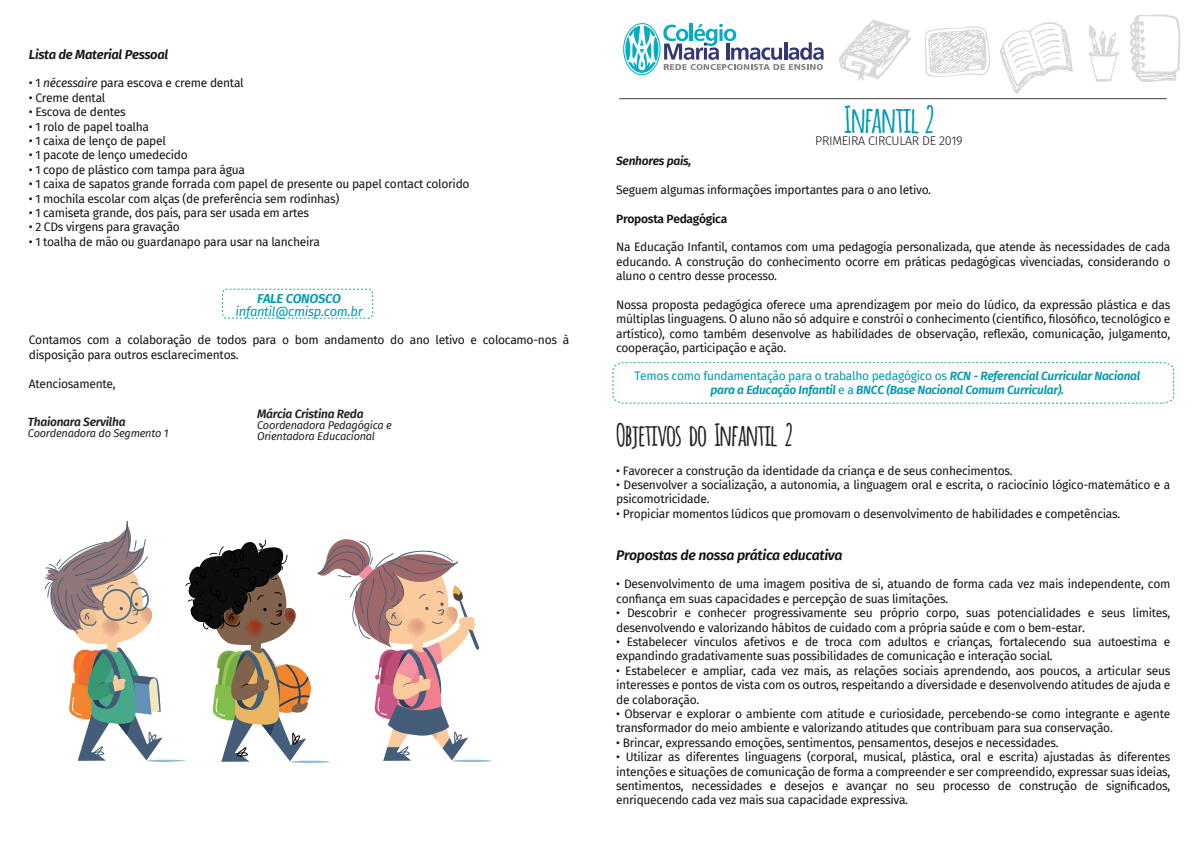
<style>
.page{position:relative;width:1191px;height:842px;background:#fff}
.page>*{position:absolute;margin:0;border:0;box-sizing:border-box;transform-origin:0 0}
.t1{font:700 36.2px "Amatic";letter-spacing:-.025em;color:#009aae}
.t2{font:700 30px "Amatic";letter-spacing:-.025em;color:#231f20}
.t3{font:italic 600 14px "Fira Sans";letter-spacing:-.025em;color:#121418}
.t4{font:italic 600 13px "Fira Sans";letter-spacing:-.025em;color:#121418}
.t5{font:italic 13px "Fira Sans";letter-spacing:-.025em;color:#009aae}
.t6{font:italic 600 13px "Fira Sans";letter-spacing:-.025em;color:#009aae}
.t7{font:300 12.5px "Fira Sans";letter-spacing:-.025em;color:#121418}
.t8{font:12px/14.4px "Fira Sans";letter-spacing:-.025em;color:#121418}
.t9{font:italic 600 12px/14.4px "Fira Sans";letter-spacing:-.025em;color:#009aae;text-align:center}
.t10{font:italic 600 12px "Fira Sans";letter-spacing:-.025em;color:#231f20}
.t11{font:600 12px "Fira Sans";letter-spacing:-.025em;color:#121418}
.t12{font:italic 600 12px "Fira Sans";letter-spacing:-.025em;color:#121418}
.t13{font:italic 11px/11px "Fira Sans";letter-spacing:-.025em;color:#231f20}
.s1{font-style:italic}
.s2{font-weight:400;font-style:normal}
</style>
<div class="page">
<svg style="left:612px;top:362px;width:562px;height:42px"></svg>
<svg style="left:222px;top:289px;width:151px;height:30px"></svg>
<hr style="left:619px;top:98px;width:547px;height:1px;background:#3d3c41">
<svg style="left:623px;top:23px;width:200px;height:52px"></svg>
<hr style="left:290px;top:761px;width:40px;height:2px;background:#95bcd6;border-radius:50%">
<hr style="left:452px;top:760px;width:40px;height:2px;background:#95bcd6;border-radius:50%">
<svg style="left:317px;top:539px;width:162px;height:222px"></svg>
<svg style="left:44px;top:521px;width:267px;height:241px"></svg>
<svg style="left:839px;top:20px;width:72px;height:61px"></svg>
<svg style="left:925px;top:26px;width:65px;height:51px"></svg>
<svg style="left:1000px;top:22px;width:72px;height:72px"></svg>
<svg style="left:1088px;top:25px;width:31px;height:57px"></svg>
<svg style="left:1130px;top:15px;width:50px;height:67px"></svg>
<p class="t4" style="left:29px;top:43px;width:141px">Lista de Material Pessoal</p>
<p class="t8" style="left:29px;top:76px;width:216px">• 1 <span class="s1">nécessaire</span> para escova e creme dental</p>
<p class="t8" style="left:29px;top:90px;width:78px">• Creme dental</p>
<p class="t8" style="left:29px;top:104px;width:98px">• Escova de dentes</p>
<p class="t8" style="left:29px;top:119px;width:122px">• 1 rolo de papel toalha</p>
<p class="t8" style="left:29px;top:133px;width:139px">• 1 caixa de lenço de papel</p>
<p class="t8" style="left:29px;top:148px;width:160px">• 1 pacote de lenço umedecido</p>
<p class="t8" style="left:29px;top:162px;width:218px">• 1 copo de plástico com tampa para água</p>
<p class="t8" style="left:29px;top:176px;width:442px">• 1 caixa de sapatos grande forrada com papel de presente ou papel contact colorido</p>
<p class="t8" style="left:29px;top:191px;width:312px">• 1 mochila escolar com alças (de preferência sem rodinhas)</p>
<p class="t8" style="left:29px;top:205px;width:282px">• 1 camiseta grande, dos pais, para ser usada em artes</p>
<p class="t8" style="left:29px;top:220px;width:153px">• 2 CDs virgens para gravação</p>
<p class="t8" style="left:29px;top:234px;width:293px">• 1 toalha de mão ou guardanapo para usar na lancheira</p>
<p class="t6" style="left:257px;top:287px;width:85px">FALE CONOSCO</p>
<p class="t5" style="left:235px;top:301px;width:129px">infantil@cmisp.com.br</p>
<p class="t8" style="left:29px;top:333px;width:542px">Contamos com a colaboração de todos para o bom andamento do ano letivo e colocamo-nos à disposição para outros esclarecimentos.</p>
<p class="t8" style="left:29px;top:376px;width:88px">Atenciosamente,</p>
<p class="t10" style="left:28px;top:412px;width:99px">Thaionara Servilha</p>
<p class="t13" style="left:28px;top:428px;width:142px">Coordenadora do Segmento 1</p>
<p class="t10" style="left:257px;top:404px;width:108px">Márcia Cristina Reda</p>
<p class="t13" style="left:257px;top:419px;width:136px">Coordenadora Pedagógica e<br>Orientadora Educacional</p>
<h1 class="t1" style="left:844px;top:93px;width:92px">Infantil 2</h1>
<p class="t7" style="left:815px;top:132px;width:149px">PRIMEIRA CIRCULAR DE 2019</p>
<p class="t12" style="left:616px;top:151px;width:77px">Senhores pais,</p>
<p class="t8" style="left:616px;top:182px;width:316px">Seguem algumas informações importantes para o ano letivo.</p>
<p class="t11" style="left:616px;top:209px;width:112px">Proposta Pedagógica</p>
<p class="t8" style="left:616px;top:240px;width:556px;text-align:justify">Na Educação Infantil, contamos com uma pedagogia personalizada, que atende às necessidades de cada educando. A construção do conhecimento ocorre em práticas pedagógicas vivenciadas, considerando o aluno o centro desse processo.</p>
<p class="t8" style="left:616px;top:297px;width:556px;text-align:justify">Nossa proposta pedagógica oferece uma aprendizagem por meio do lúdico, da expressão plástica e das múltiplas linguagens. O aluno não só adquire e constrói o conhecimento (científico, filosófico, tecnológico e artístico), como também desenvolve as habilidades de observação, reflexão, comunicação, julgamento, cooperação, participação e ação.</p>
<p class="t9" style="left:634px;top:368px;width:507px"><span class="s2">Temos como fundamentação para o trabalho pedagógico os</span> RCN - Referencial Curricular Nacional para a Educação Infantil <span class="s2">e a</span> BNCC (Base Nacional Comum Curricular).</p>
<h2 class="t2" style="left:616px;top:413px;width:178px">Objetivos do Infantil 2</h2>
<p class="t8" style="left:616px;top:463px;width:398px">• Favorecer a construção da identidade da criança e de seus conhecimentos.</p>
<p class="t8" style="left:616px;top:477px;width:556px">• Desenvolver a socialização, a autonomia, a linguagem oral e escrita, o raciocínio lógico-matemático e a psicomotricidade.</p>
<p class="t8" style="left:616px;top:506px;width:505px">• Propiciar momentos lúdicos que promovam o desenvolvimento de habilidades e competências.</p>
<p class="t3" style="left:616px;top:543px;width:228px">Propostas de nossa prática educativa</p>
<p class="t8" style="left:616px;top:577px;width:555px">• Desenvolvimento de uma imagem positiva de si, atuando de forma cada vez mais independente, com confiança em suas capacidades e percepção de suas limitações.</p>
<p class="t8" style="left:616px;top:605px;width:555px">• Descobrir e conhecer progressivamente seu próprio corpo, suas potencialidades e seus limites, desenvolvendo e valorizando hábitos de cuidado com a própria saúde e com o bem-estar.</p>
<p class="t8" style="left:616px;top:634px;width:556px">• Estabelecer vínculos afetivos e de troca com adultos e crianças, fortalecendo sua autoestima e expandindo gradativamente suas possibilidades de comunicação e interação social.</p>
<p class="t8" style="left:616px;top:663px;width:556px;text-align:justify">• Estabelecer e ampliar, cada vez mais, as relações sociais aprendendo, aos poucos, a articular seus interesses e pontos de vista com os outros, respeitando a diversidade e desenvolvendo atitudes de ajuda e de colaboração.</p>
<p class="t8" style="left:616px;top:706px;width:555px">• Observar e explorar o ambiente com atitude e curiosidade, percebendo-se como integrante e agente transformador do meio ambiente e valorizando atitudes que contribuam para sua conservação.</p>
<p class="t8" style="left:616px;top:735px;width:444px">• Brincar, expressando emoções, sentimentos, pensamentos, desejos e necessidades.</p>
<p class="t8" style="left:616px;top:749px;width:556px;text-align:justify">• Utilizar as diferentes linguagens (corporal, musical, plástica, oral e escrita) ajustadas às diferentes intenções e situações de comunicação de forma a compreender e ser compreendido, expressar suas ideias, sentimentos, necessidades e desejos e avançar no seu processo de construção de significados, enriquecendo cada vez mais sua capacidade expressiva.</p>
</div>
